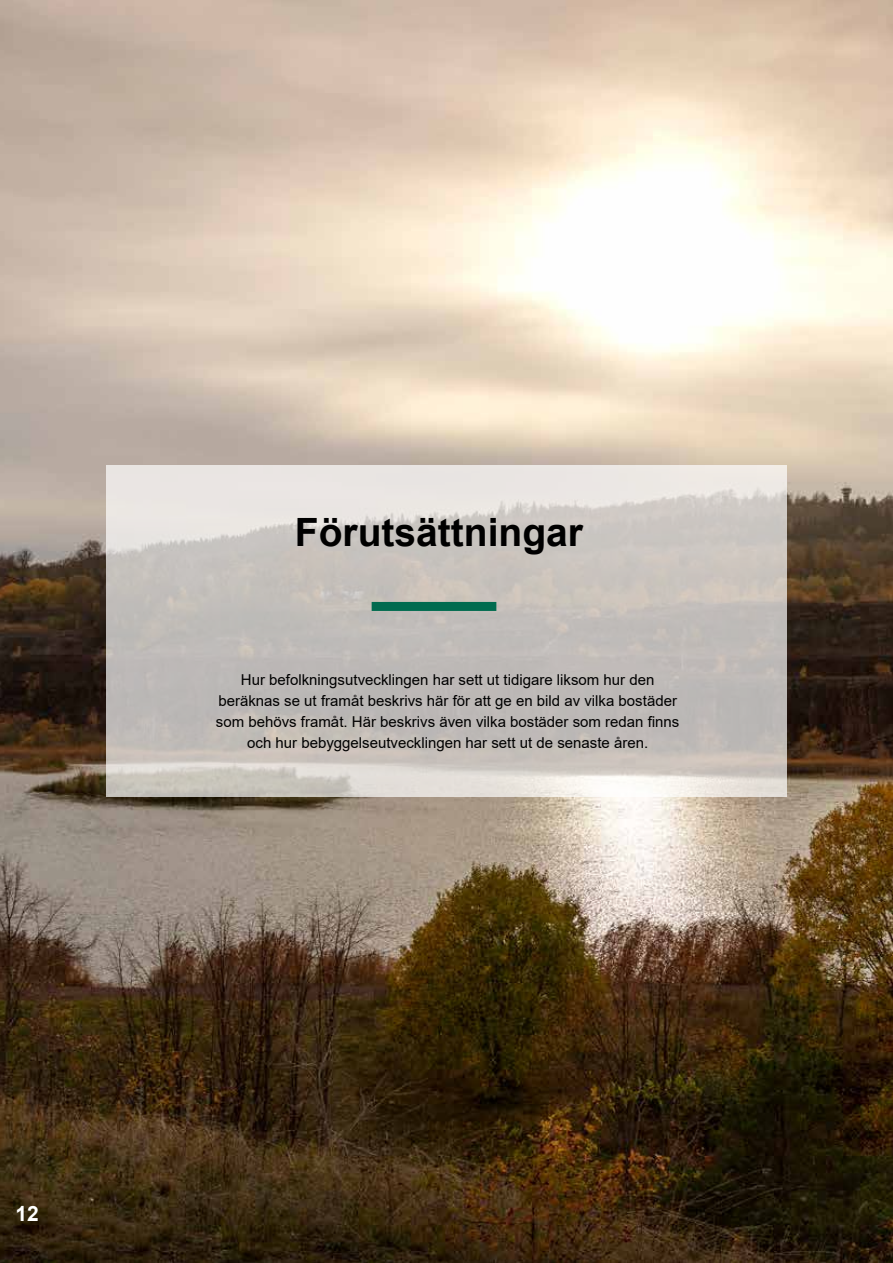
<style>
.page{position:relative;width:893px;height:1263px;background:#fff}
.page>*{position:absolute;margin:0;border:0;box-sizing:border-box;transform-origin:0 0}
.t1{font:700 39px "Arial";color:#000}
.t2{font:700 21px "Arial";color:#fff}
.t3{font:15px/21px "Arial";color:#000;text-align:center}
.s1{color:#000}
</style>
<div class="page">
<img style="left:0;top:0;width:893px;height:1263px">
<svg style="left:106px;top:466px;width:681px;height:331px;background:#cbc6c2"></svg>
<div style="left:372px;top:602px;width:124px;height:9px;background:#006b4f"></div>
<h1 class="t1" style="left:295px;top:505px;width:290px">Förutsättningar</h1>
<p class="t3" style="left:216px;top:669px;width:465px">Hur befolkningsutvecklingen har sett ut tidigare liksom hur den beräknas se ut framåt beskrivs här för att ge en bild av vilka bostäder som behövs framåt. Här beskrivs även vilka bostäder som redan finns och hur bebyggelseutvecklingen har sett ut de senaste åren.</p>
<h2 class="t2" style="left:16px;top:1199px;width:45px">12<span class="s1">12</span></h2>
</div>
